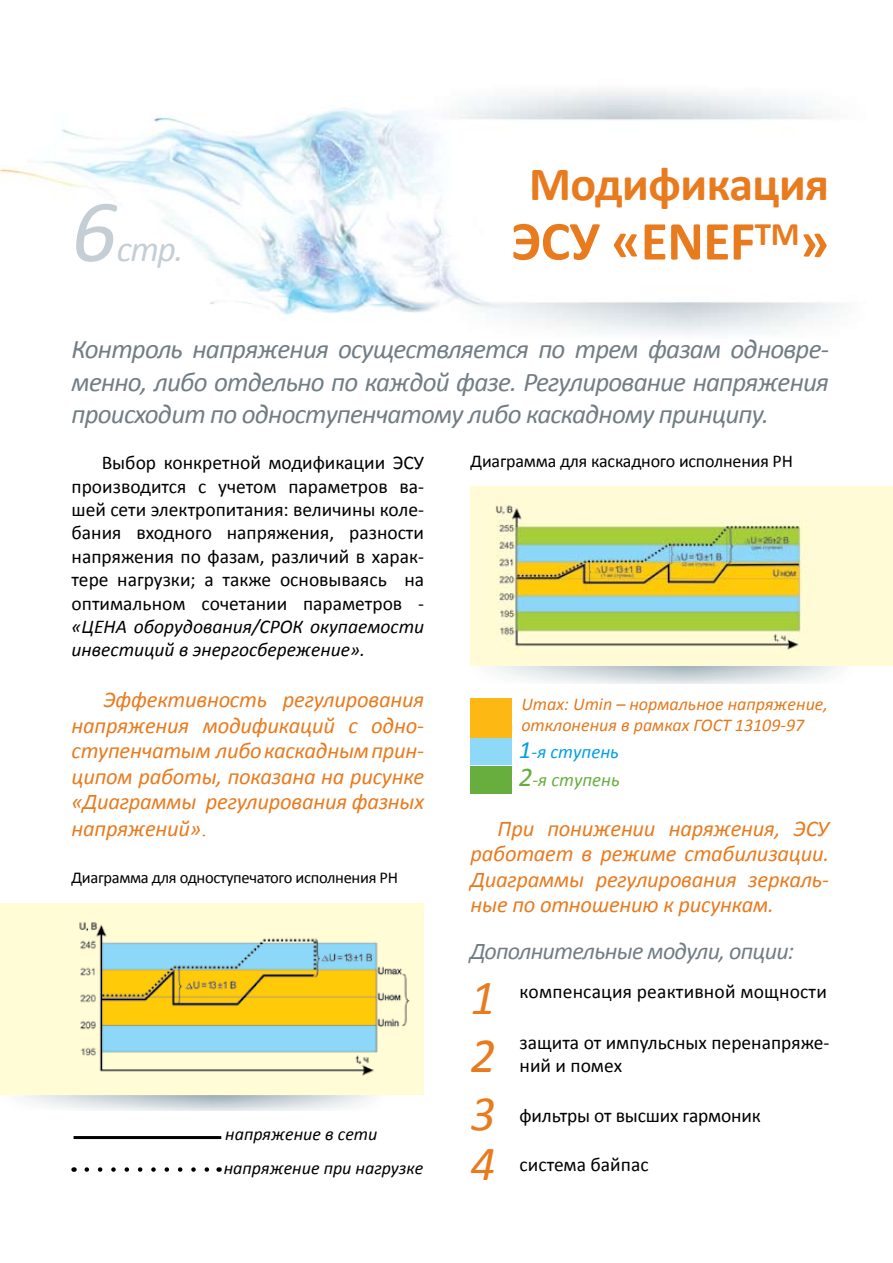
<style>
.page{position:relative;width:893px;height:1263px;background:#fff}
.page>*{position:absolute;margin:0;border:0;box-sizing:border-box;transform-origin:0 0}
.t1{font:italic 89.25px "Calibri";color:#c4ced4}
.t2{font:700 55.5px "Calibri";letter-spacing:-.01em;color:#e87b1e}
.t3{font:italic 49.5px/58.2px "Calibri";color:#e87b1e;text-align:justify}
.t4{font:700 48px "Calibri";letter-spacing:-.01em;color:#e87b1e}
.t5{font:italic 36px "Calibri";color:#c4ced4}
.t6{font:italic 27px/32.4px "Calibri";letter-spacing:-.03em;color:#727d84;text-align:justify}
.t7{font:italic 24px "Calibri";letter-spacing:-.03em;color:#727d84}
.t8{font:italic 22.5px/25.8px "Calibri";letter-spacing:-.01em;color:#e87b1e;text-align:justify}
.t9{font:19.5px/23.4px "Calibri";color:#000;text-align:justify}
.t10{font:italic 19.5px/23.4px "Calibri";color:#000}
.t11{font:italic 18.75px/28px "Calibri";color:#009fe3}
.t12{font:italic 18px/21.6px "Calibri";color:#e3791d}
.t13{font:italic 18px/34.2px "Calibri";color:#000}
.t14{font:18px "Calibri";letter-spacing:-.01em;color:#000}
.t15{font:16.5px "Calibri";letter-spacing:-.02em;color:#000}
.s1{font-family:"Times New Roman";font-style:normal}
.s2{font-size:25.05px}
.s3{font-size:27.15px;color:#67ae3e}
.s4{color:#67ae3e}
</style>
<div class="page">
<img style="left:1px;top:90px;width:845px;height:244px">
<img style="left:0;top:904px;width:423px;height:191px">
<div style="left:471px;top:738px;width:41px;height:27px;background:#8ed8f8"></div>
<div style="left:471px;top:766px;width:41px;height:28px;background:#67ae3e"></div>
<div style="left:471px;top:698px;width:41px;height:39px;background:#fdb813"></div>
<img style="left:471px;top:486px;width:422px;height:179px">
<hr style="left:74px;top:1136px;width:147px;height:3px;background:#000">
<svg style="left:87px;top:1167px;width:123px;height:5px"></svg>
<h1 class="t1" style="left:72px;top:170px;width:47px">6</h1>
<h3 class="t5" style="left:117px;top:224px;width:68px">стр.</h3>
<h3 class="t4" style="left:529px;top:153px;width:302px">Модификация</h3>
<h2 class="t2" style="left:511px;top:206px;width:319px">ЭСУ «ENEF<sup>TM</sup>»</h2>
<h3 class="t6" style="left:72px;top:332px;width:759px">Контроль напряжения осуществляется по трем фазам одновре&shy;менно, либо отдельно по каждой фазе. Регулирование напряжения происходит по одноступенчатому либо каскадному принципу.</h3>
<p class="t9" style="left:72px;top:451px;width:354px;text-indent:30px">Выбор конкретной модификации ЭСУ производится с учетом параметров ва&shy;шей сети электропитания: величины коле&shy;бания входного напряжения, разности напряжения по фазам, различий в харак&shy;тере нагрузки; а также основываясь на оптимальном сочетании параметров -</p>
<p class="t10" style="left:72px;top:614px;width:354px">«ЦЕНА оборудования/СРОК окупаемости инвестиций в энергосбережение».</p>
<p class="t14" style="left:471px;top:449px;width:324px">Диаграмма для каскадного исполнения PH</p>
<p class="t8" style="left:72px;top:686px;width:354px;text-indent:32px">Эффективность регулирования напряжения модификаций с одно&shy;ступенчатым либо каскадным прин&shy;ципом работы, показана на рисунке «Диаграммы регулирования фазных напряжений»<span class="s1">.</span></p>
<p class="t12" style="left:521px;top:692px;width:308px">Umax: Umin – нормальное напряжение, отклонения в рамках ГОСТ 13109-97</p>
<p class="t11" style="left:519px;top:737px;width:103px"><span class="s2">1</span>-я ступень<br><span class="s3">2</span><span class="s4">-я ступень</span></p>
<p class="t8" style="left:471px;top:814px;width:360px;text-indent:27px">При понижении наряжения, ЭСУ работает в режиме стабилизации.<br>Диаграммы регулирования зеркаль&shy;ные по отношению к рисункам.</p>
<p class="t7" style="left:470px;top:934px;width:326px">Дополнительные модули, опции:</p>
<p class="t9" style="left:520px;top:980px;width:309px">компенсация реактивной мощности</p>
<p class="t9" style="left:520px;top:1030px;width:311px">защита от импульсных перенапряже&shy;ний и помех</p>
<p class="t9" style="left:520px;top:1104px;width:243px">фильтры от высших гармоник</p>
<p class="t9" style="left:520px;top:1153px;width:130px">система байпас</p>
<p class="t15" style="left:72px;top:867px;width:328px">Диаграмма для одноступечатого исполнения PH</p>
<h3 class="t3" style="left:471px;top:966px;width:27px">1<br>2<br>3</h3>
<h3 class="t3" style="left:471px;top:1132px;width:27px">4</h3>
<p class="t13" style="left:224px;top:1116px;width:201px">напряжение в сети напряжение при нагрузке</p>
</div>
